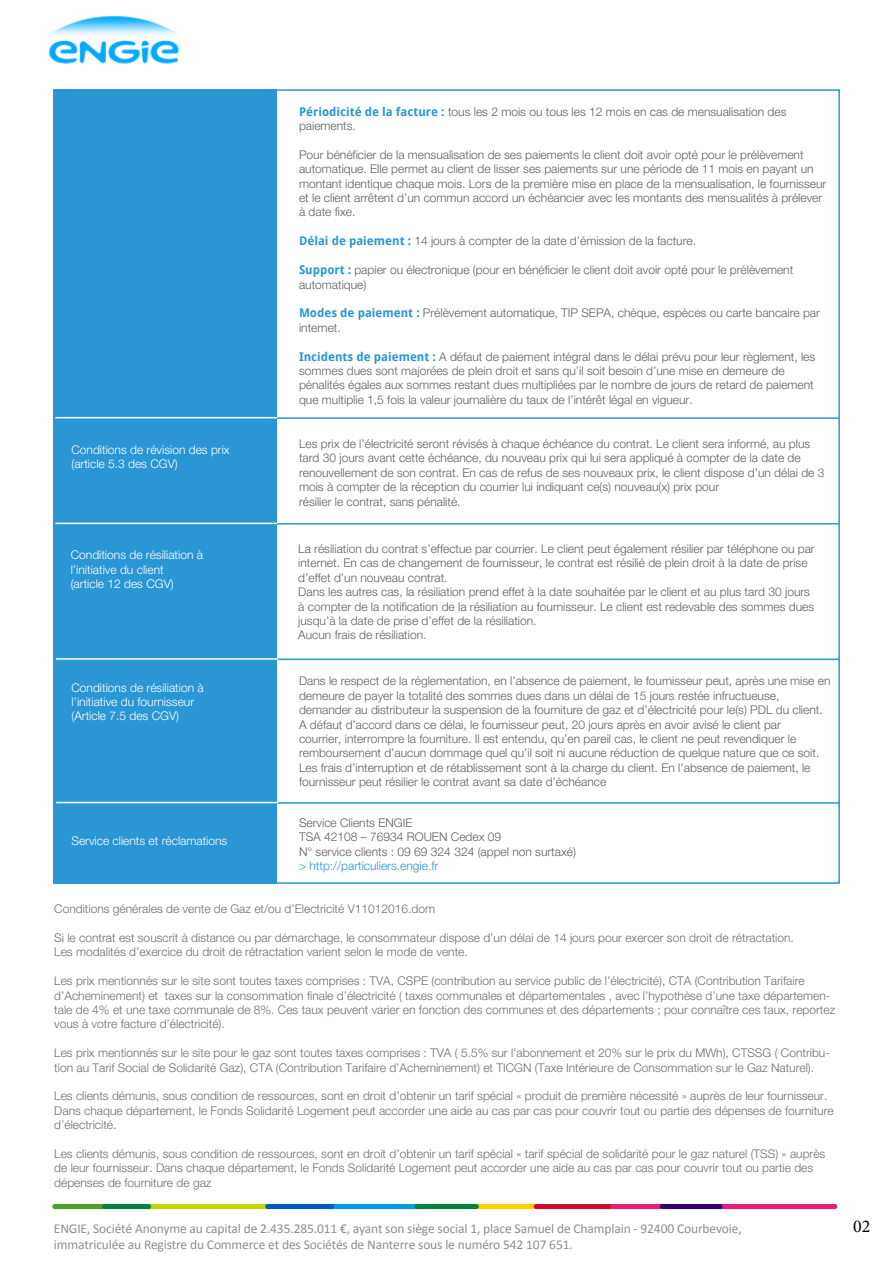
<style>
.page{position:relative;width:893px;height:1263px;background:#fff}
.page>*{position:absolute;margin:0;border:0;box-sizing:border-box;transform-origin:0 0}
.t1{font:18px "Minion Pro";color:#000}
.t2{font:13.5px/16.2px "Calibri";letter-spacing:-.01em;color:#8e8e8d}
.t3{font:12px/14.4px "Helvetica Neue Light Regular";color:#5e5f60}
.t4{font:12px/14.4px "Helvetica Neue Light Regular";color:#6e6e6e}
.t5{font:12px/14.4px "Helvetica Neue Light Regular";color:#fff}
.t6{font:12px "Helvetica Neue Light Regular";color:#2b96d4}
.s1{font-family:"Droid Sans";font-weight:700;color:#2b96d4}
</style>
<div class="page">
<img style="left:48px;top:15px;width:132px;height:49px">
<div style="left:717px;top:1204px;width:120px;height:5px;background:#ea1d76;border-radius:3px"></div>
<div style="left:606px;top:1204px;width:59px;height:5px;background:#ea1d76;border-radius:3px"></div>
<div style="left:474px;top:1204px;width:65px;height:5px;background:#ffce00;border-radius:3px"></div>
<div style="left:534px;top:1204px;width:77px;height:5px;background:#cf0a2c;border-radius:3px"></div>
<div style="left:329px;top:1204px;width:91px;height:5px;background:#009fe3;border-radius:3px"></div>
<div style="left:146px;top:1204px;width:124px;height:5px;background:#c4d600;border-radius:3px"></div>
<div style="left:52px;top:1204px;width:55px;height:5px;background:#4e9d2d;border-radius:3px"></div>
<div style="left:414px;top:1204px;width:65px;height:5px;background:#00833e;border-radius:3px"></div>
<div style="left:265px;top:1204px;width:69px;height:5px;background:#005cb9;border-radius:3px"></div>
<div style="left:102px;top:1204px;width:49px;height:5px;background:#00833e;border-radius:3px"></div>
<div style="left:660px;top:1204px;width:63px;height:5px;background:#33006f;border-radius:3px"></div>
<div style="left:54px;top:89px;width:223px;height:795px;background:#2b96d4"></div>
<hr style="left:55px;top:523px;width:222px;height:1px;background:#fff">
<hr style="left:277px;top:523px;width:562px;height:2px;background:#2b96d4">
<hr style="left:56px;top:658px;width:222px;height:2px;background:#fff">
<hr style="left:278px;top:659px;width:562px;height:1px;background:#2b96d4">
<hr style="left:56px;top:802px;width:222px;height:1px;background:#fff">
<hr style="left:278px;top:802px;width:562px;height:2px;background:#2b96d4">
<hr style="left:55px;top:417px;width:222px;height:1px;background:#fff">
<hr style="left:277px;top:417px;width:562px;height:2px;background:#2b96d4">
<p class="t5" style="left:71px;top:442px;width:160px">Conditions de révision des prix (article 5.3 des CGV)</p>
<p class="t3" style="left:299px;top:104px;width:489px"><span class="s1">Périodicité de la facture :</span> tous les 2 mois ou tous les 12 mois en cas de mensualisation des paiements.</p>
<p class="t3" style="left:299px;top:147px;width:529px">Pour bénéficier de la mensualisation de ses paiements le client doit avoir opté pour le prélèvement automatique. Elle permet au client de lisser ses paiements sur une période de 11 mois en payant un montant identique chaque mois. Lors de la première mise en place de la mensualisation, le fournisseur et le client arrêtent d’un commun accord un échéancier avec les montants des mensualités à prélever à date fixe.</p>
<p class="t3" style="left:299px;top:234px;width:398px"><span class="s1">Délai de paiement :</span> 14 jours à compter de la date d’émission de la facture.</p>
<p class="t3" style="left:299px;top:262px;width:496px"><span class="s1">Support :</span> papier ou électronique (pour en bénéficier le client doit avoir opté pour le prélèvement automatique)</p>
<p class="t3" style="left:299px;top:306px;width:522px"><span class="s1">Modes de paiement :</span> Prélèvement automatique, TIP SEPA, chèque, espèces ou carte bancaire par internet.</p>
<p class="t3" style="left:299px;top:349px;width:518px"><span class="s1">Incidents de paiement :</span> A défaut de paiement intégral dans le délai prévu pour leur règlement, les sommes dues sont majorées de plein droit et sans qu’il soit besoin d’une mise en demeure de pénalités égales aux sommes restant dues multipliées par le nombre de jours de retard de paiement que multiplie 1,5 fois la valeur journalière du taux de l’intérêt légal en vigueur.</p>
<p class="t3" style="left:299px;top:436px;width:527px">Les prix de l’électricité seront révisés à chaque échéance du contrat. Le client sera informé, au plus tard 30 jours avant cette échéance, du nouveau prix qui lui sera appliqué à compter de la date de renouvellement de son contrat. En cas de refus de ses nouveaux prix, le client dispose d’un délai de 3 mois à compter de la réception du courrier lui indiquant ce(s) nouveau(x) prix pour<br>résilier le contrat, sans pénalité.</p>
<p class="t5" style="left:71px;top:547px;width:134px">Conditions de résiliation à l’initiative du client<br>(article 12 des CGV)</p>
<p class="t3" style="left:298px;top:541px;width:518px">La résiliation du contrat s’effectue par courrier. Le client peut également résilier par téléphone ou par internet. En cas de changement de fournisseur, le contrat est résilié de plein droit à la date de prise d’effet d’un nouveau contrat.<br>Dans les autres cas, la résiliation prend effet à la date souhaitée par le client et au plus tard 30 jours à compter de la notification de la résiliation au fournisseur. Le client est redevable des sommes dues jusqu’à la date de prise d’effet de la résiliation.<br>Aucun frais de résiliation.</p>
<p class="t5" style="left:71px;top:680px;width:134px">Conditions de résiliation à l’initiative du fournisseur (Article 7.5 des CGV)</p>
<p class="t3" style="left:299px;top:674px;width:533px">Dans le respect de la réglementation, en l’absence de paiement, le fournisseur peut, après une mise en demeure de payer la totalité des sommes dues dans un délai de 15 jours restée infructueuse, demander au distributeur la suspension de la fourniture de gaz et d’électricité pour le(s) PDL du client.<br>A défaut d’accord dans ce délai, le fournisseur peut, 20 jours après en avoir avisé le client par<br>courrier, interrompre la fourniture. Il est entendu, qu’en pareil cas, le client ne peut revendiquer le remboursement d’aucun dommage quel qu’il soit ni aucune réduction de quelque nature que ce soit.<br>Les frais d’interruption et de rétablissement sont à la charge du client. En l’absence de paiement, le fournisseur peut résilier le contrat avant sa date d’échéance</p>
<p class="t3" style="left:299px;top:815px;width:278px">Service Clients ENGIE<br>TSA 42108 – 76934 ROUEN Cedex 09<br>N° service clients : 09 69 324 324 (appel non surtaxé)</p>
<p class="t6" style="left:299px;top:858px;width:141px">&gt; http://particuliers.engie.fr</p>
<p class="t4" style="left:54px;top:901px;width:382px">Conditions générales de vente de Gaz et/ou d’Electricité V11012016.dom</p>
<p class="t4" style="left:54px;top:930px;width:741px">Si le contrat est souscrit à distance ou par démarchage, le consommateur dispose d’un délai de 14 jours pour exercer son droit de rétractation.<br>Les modalités d’exercice du droit de rétractation varient selon le mode de vente.</p>
<p class="t4" style="left:54px;top:973px;width:782px">Les prix mentionnés sur le site sont toutes taxes comprises : TVA, CSPE (contribution au service public de l’électricité), CTA (Contribution Tarifaire d’Acheminement) et taxes sur la consommation finale d’électricité ( taxes communales et départementales , avec l’hypothèse d’une taxe départemen&shy;tale de 4% et une taxe communale de 8%. Ces taux peuvent varier en fonction des communes et des départements ; pour connaître ces taux, reportez vous à votre facture d’électricité).</p>
<p class="t4" style="left:54px;top:1045px;width:777px">Les prix mentionnés sur le site pour le gaz sont toutes taxes comprises : TVA ( 5.5% sur l’abonnement et 20% sur le prix du MWh), CTSSG ( Contribu&shy;tion au Tarif Social de Solidarité Gaz), CTA (Contribution Tarifaire d’Acheminement) et TICGN (Taxe Intérieure de Consommation sur le Gaz Naturel).</p>
<p class="t4" style="left:54px;top:1088px;width:781px">Les clients démunis, sous condition de ressources, sont en droit d’obtenir un tarif spécial « produit de première nécessité » auprès de leur fournisseur.<br>Dans chaque département, le Fonds Solidarité Logement peut accorder une aide au cas par cas pour couvrir tout ou partie des dépenses de fourniture d’électricité.</p>
<p class="t4" style="left:54px;top:1146px;width:773px">Les clients démunis, sous condition de ressources, sont en droit d’obtenir un tarif spécial « tarif spécial de solidarité pour le gaz naturel (TSS) » auprès de leur fournisseur. Dans chaque département, le Fonds Solidarité Logement peut accorder une aide au cas par cas pour couvrir tout ou partie des dépenses de fourniture de gaz</p>
<p class="t5" style="left:71px;top:833px;width:157px">Service clients et réclamations</p>
<p class="t2" style="left:54px;top:1219px;width:689px">ENGIE, Société Anonyme au capital de 2.435.285.011 €, ayant son siège social 1, place Samuel de Champlain - 92400 Courbevoie, immatriculée au Registre du Commerce et des Sociétés de Nanterre sous le numéro 542 107 651.</p>
<h1 class="t1" style="left:853px;top:1215px;width:19px">02</h1>
</div>
